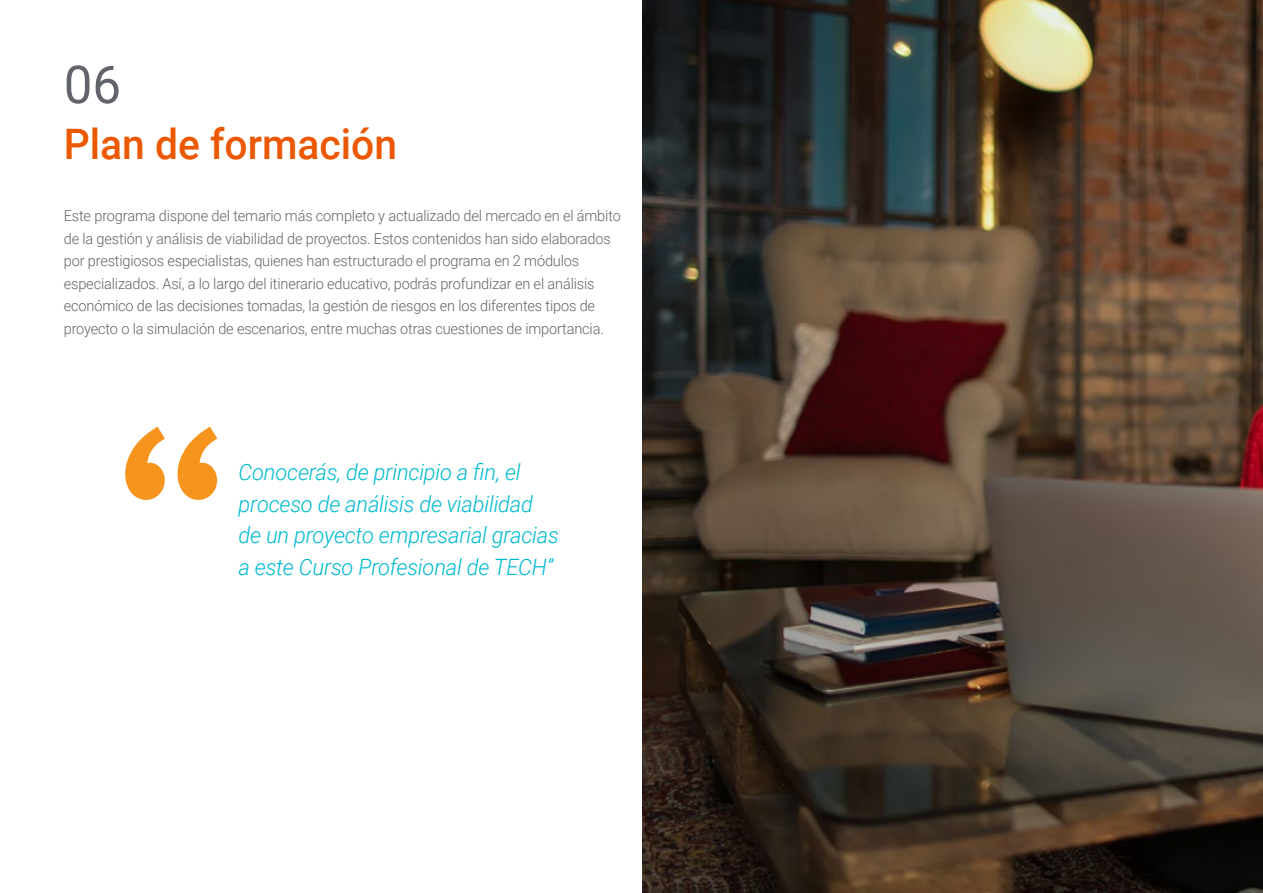
<style>
.page{position:relative;width:1263px;height:893px;background:#fff}
.page>*{position:absolute;margin:0;border:0;box-sizing:border-box;transform-origin:0 0}
.t1{font:52.5px "Roboto";color:#61646a}
.t2{font:500 42px "Roboto";color:#ec5800}
.t3{font:italic 300 22.5px/31.5px "Roboto";letter-spacing:-.01em;color:#00bacf}
.t4{font:300 15px/22.5px "Roboto";letter-spacing:-.01em;color:#61646a}
</style>
<div class="page">
<svg style="left:125px;top:427px;width:92px;height:73px"></svg>
<img style="left:642px;top:0;width:621px;height:893px">
<h1 class="t1" style="left:64px;top:48px;width:59px">06</h1>
<h2 class="t2" style="left:64px;top:115px;width:335px">Plan de formación</h2>
<p class="t4" style="left:64px;top:204px;width:559px">Este programa dispone del temario más completo y actualizado del mercado en el ámbito de la gestión y análisis de viabilidad de proyectos. Estos contenidos han sido elaborados por prestigiosos especialistas, quienes han estructurado el programa en 2 módulos especializados. Así, a lo largo del itinerario educativo, podrás profundizar en el análisis económico de las decisiones tomadas, la gestión de riesgos en los diferentes tipos de proyecto o la simulación de escenarios, entre muchas otras cuestiones de importancia.</p>
<h3 class="t3" style="left:239px;top:456px;width:322px">Conocerás, de principio a fin, el proceso de análisis de viabilidad de un proyecto empresarial gracias a este Curso Profesional de TECH”</h3>
</div>
